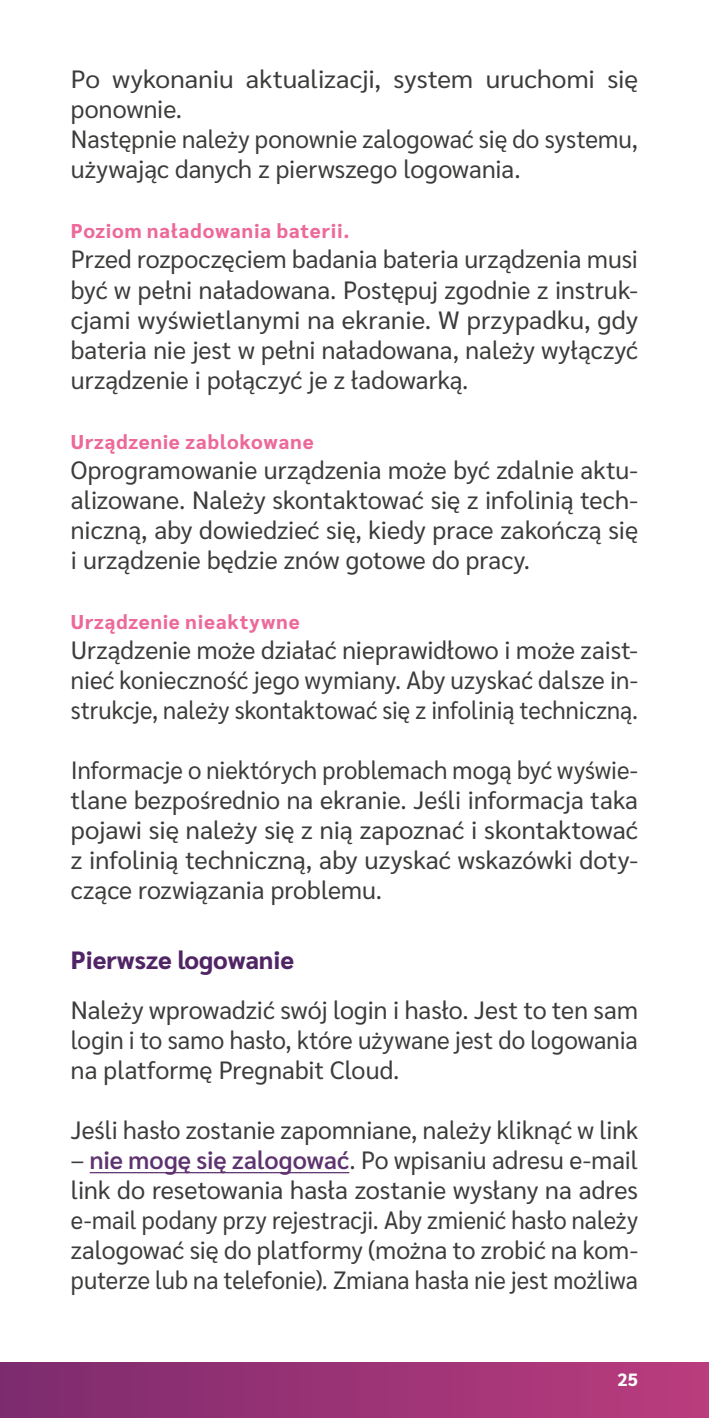
<style>
.page{position:relative;width:709px;height:1418px;background:#fff}
.page>*{position:absolute;margin:0;border:0;box-sizing:border-box;transform-origin:0 0}
.p{font:25px/30px "Sarabun";color:#3c3c3b;text-align:justify}
.p_no_indent{font:25px/30px "Sarabun";letter-spacing:.005em;color:#3c3c3b;text-align:justify;scale:.96 1}
.p_no_indent-2{font:25px/30px "Sarabun";letter-spacing:.005em;color:#3c3c3b;scale:1.05 1}
.t1{font:800 25px "Sarabun";color:#502565}
.p_h4{font:800 20px "Sarabun";letter-spacing:.045em;color:#ec699a}
.t2{font:800 17.75px "Sarabun";color:#fff}
.s1{font-weight:600;color:#5e336f}
</style>
<div class="page">
<div style="left:0;top:1361px;width:709px;height:56px;background:linear-gradient(to right,#7c2b6e,#ba3c7d)"></div>
<hr style="left:90px;top:1171px;width:259px;height:2px;background:#5e336f">
<p class="p_no_indent-2" style="left:71px;top:65px;width:541px">Po wykonaniu aktualizacji, system uruchomi się ponownie.</p>
<p class="p" style="left:71px;top:125px;width:568px">Następnie należy ponownie zalogować się do systemu, używając danych z pierwszego logowania.</p>
<p class="p_h4" style="left:71px;top:220px;width:280px">Poziom naładowania baterii.</p>
<p class="p" style="left:71px;top:245px;width:568px">Przed rozpoczęciem badania bateria urządzenia musi być w pełni naładowana. Postępuj zgodnie z instruk&shy;cjami wyświetlanymi na ekranie. W przypadku, gdy bateria nie jest w pełni naładowana, należy wyłączyć urządzenie i połączyć je z ładowarką.</p>
<p class="p_h4" style="left:71px;top:430px;width:244px">Urządzenie zablokowane</p>
<p class="p" style="left:71px;top:455px;width:568px">Oprogramowanie urządzenia może być zdalnie aktu&shy;alizowane. Należy skontaktować się z infolinią tech&shy;niczną, aby dowiedzieć się, kiedy prace zakończą się i urządzenie będzie znów gotowe do pracy.</p>
<p class="p_h4" style="left:71px;top:610px;width:230px">Urządzenie nieaktywne</p>
<p class="p" style="left:71px;top:635px;width:568px">Urządzenie może działać nieprawidłowo i może zaist&shy;nieć konieczność jego wymiany. Aby uzyskać dalsze in&shy;strukcje, należy skontaktować się z infolinią techniczną.</p>
<p class="p_no_indent" style="left:71px;top:755px;width:592px">Informacje o niektórych problemach mogą być wyświe&shy;tlane bezpośrednio na ekranie. Jeśli informacja taka pojawi się należy się z nią zapoznać i skontaktować z infolinią techniczną, aby uzyskać wskazówki doty&shy;czące rozwiązania problemu.</p>
<p class="t1" style="left:71px;top:945px;width:225px">Pierwsze logowanie</p>
<p class="p" style="left:71px;top:995px;width:568px">Należy wprowadzić swój login i hasło. Jest to ten sam login i to samo hasło, które używane jest do logowania na platformę Pregnabit Cloud.</p>
<p class="p" style="left:71px;top:1115px;width:568px">Jeśli hasło zostanie zapomniane, należy kliknąć w link</p>
<p class="p" style="left:71px;top:1145px;width:568px">– <span class="s1">nie mogę się zalogować</span>. Po wpisaniu adresu e-mail link do resetowania hasła zostanie wysłany na adres e-mail podany przy rejestracji. Aby zmienić hasło należy zalogować się do platformy (można to zrobić na kom&shy;puterze lub na telefonie). Zmiana hasła nie jest możliwa</p>
<p class="t2" style="left:617px;top:1368px;width:22px">25</p>
</div>
